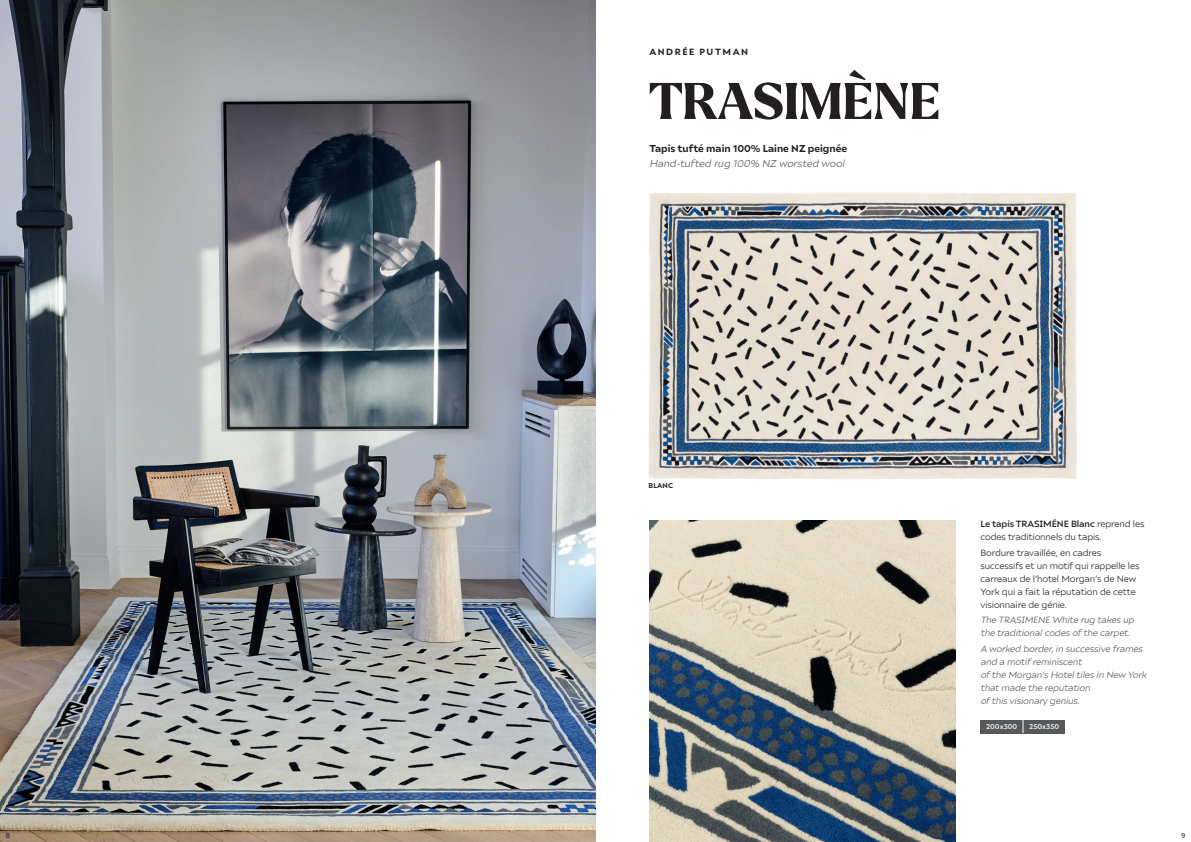
<style>
.page{position:relative;width:1191px;height:842px;background:#fff}
.page>*{position:absolute;margin:0;border:0;box-sizing:border-box;transform-origin:0 0}
.t1{font:800 50px "Larken";color:#231f20}
.t2{font:700 10px "Ariana Pro";color:#231f20}
.t3{font:italic 10px "Ariana Pro";color:#57585a}
.t4{font:9px/13px "Ariana Pro";letter-spacing:-.01em;color:#231f20}
.t5{font:italic 9px/13px "Ariana Pro";letter-spacing:-.01em;color:#57585a}
.t6{font:700 9px "Ariana Pro";letter-spacing:.17em;color:#231f20}
.t7{font:700 7px "Ariana Pro";color:#e6e7e9}
.t8{font:700 7px "Ariana Pro";letter-spacing:.01em;color:#231f20}
.t9{font:7px "Ariana Pro";color:#231f20}
.s1{font-weight:500}
</style>
<div class="page">
<img style="left:649px;top:192px;width:427px;height:287px">
<img style="left:0;top:0;width:595px;height:842px">
<img style="left:649px;top:520px;width:306px;height:322px">
<div style="left:980px;top:720px;width:85px;height:13px;background:#57585a"></div>
<svg style="left:1022px;top:720px;width:1px;height:13px"></svg>
<p class="t6" style="left:649px;top:45px;width:100px">ANDRÉE PUTMAN</p>
<h1 class="t1" style="left:649px;top:69px;width:292px">TRASIMÈNE</h1>
<p class="t2" style="left:649px;top:142px;width:199px">Tapis tufté main 100% Laine NZ peignée</p>
<p class="t3" style="left:649px;top:157px;width:197px">Hand-tufted rug 100% NZ worsted wool</p>
<p class="t8" style="left:648px;top:481px;width:26px">BLANC</p>
<p class="t4" style="left:980px;top:517px;width:166px"><span class="s1">Le tapis TRASIMÉNE Blanc</span> reprend les codes traditionnels du tapis.</p>
<p class="t4" style="left:980px;top:545px;width:160px">Bordure travaillée, en cadres successifs et un motif qui rappelle les carreaux de l’hotel Morgan’s de New<br>York qui a fait la réputation de cette visionnaire de génie.</p>
<p class="t5" style="left:980px;top:613px;width:155px">The TRASIMENE White rug takes up the traditional codes of the carpet.</p>
<p class="t5" style="left:980px;top:642px;width:167px">A worked border, in successive frames and a motif reminiscent<br>of the Morgan’s Hotel tiles in New York that made the reputation<br>of this visionary genius.</p>
<p class="t7" style="left:986px;top:722px;width:33px">200x300</p>
<p class="t7" style="left:1029px;top:722px;width:32px">250x350</p>
<p class="t9" style="left:6px;top:831px;width:6px">8</p>
<p class="t9" style="left:1181px;top:831px;width:6px">9</p>
</div>
